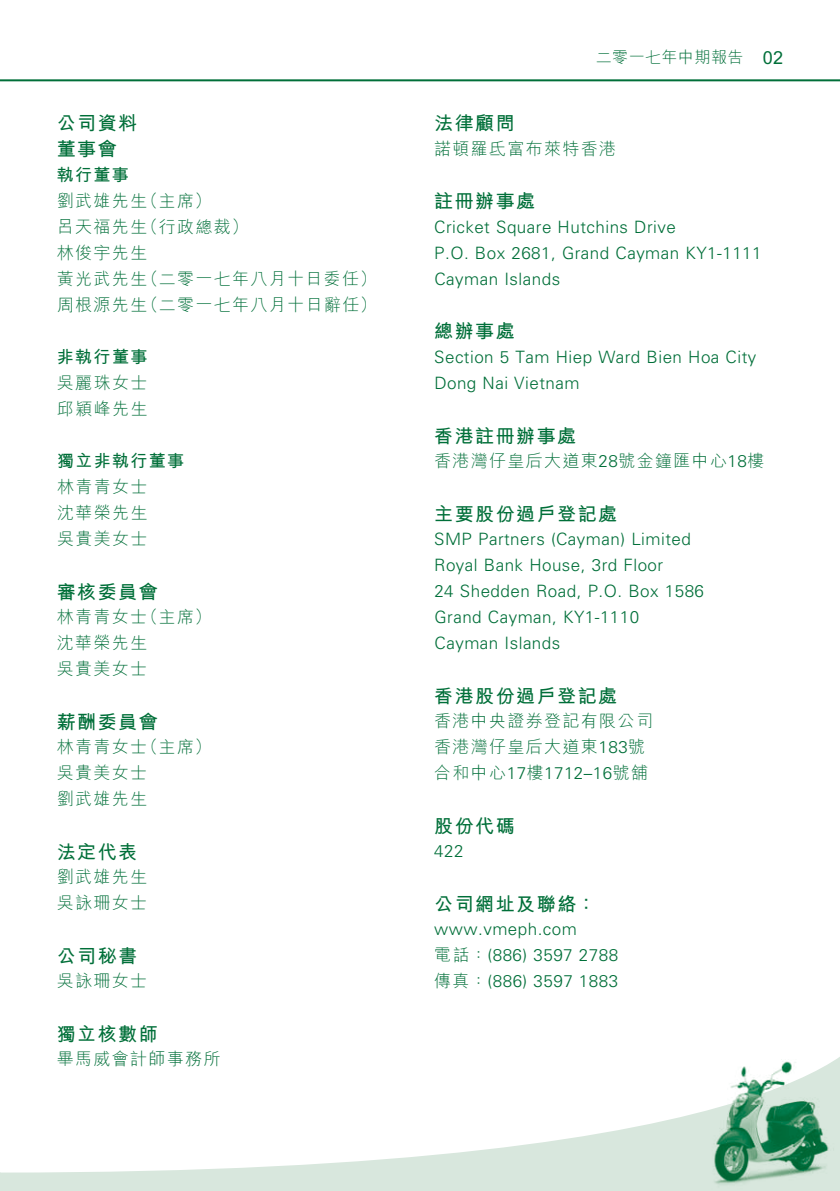
<style>
.page{position:relative;width:840px;height:1191px;background:#fff}
.page>*{position:absolute;margin:0;border:0;box-sizing:border-box;transform-origin:0 0}
.t1{font:700 19px/26px "M Hei HK";letter-spacing:.08em;color:#006f39}
.t2{font:700 18px "M Hei HK";color:#006f39}
.t3{font:300 17px/26px "Univers LT Std";letter-spacing:.03em;color:#006f39}
.t4{font:300 17px/26px "M Hei HK";letter-spacing:.08em;color:#006f39}
.t5{font:700 17px "M Hei HK";letter-spacing:.08em;color:#006f39}
.t6{font:300 16px "M Hei HK";letter-spacing:.03em;color:#006f39}
.s1{font-family:"Univers LT Std"}
.s2{font-family:"M Hei HK"}
</style>
<div class="page">
<hr style="left:0;top:79px;width:839px;height:2px;background:#006f39">
<svg style="left:1px;top:1057px;width:838px;height:134px"></svg>
<svg style="left:0;top:1172px;width:1px;height:19px"></svg>
<img style="left:703px;top:1059px;width:131px;height:130px">
<p class="t1" style="left:57px;top:109px;width:82px">公司資料董事會</p>
<p class="t5" style="left:57px;top:162px;width:73px">執行董事</p>
<p class="t4" style="left:141px;top:187px;width:72px">（主席(</p>
<p class="t4" style="left:141px;top:187px;width:108px;text-indent:-84px">劉武雄先生<br>（行政總裁(</p>
<p class="t4" style="left:57px;top:213px;width:92px">呂天福先生</p>
<p class="t4" style="left:57px;top:239px;width:92px">林俊宇先生</p>
<p class="t4" style="left:141px;top:265px;width:237px">（二零一七年八月十日委任(</p>
<p class="t4" style="left:141px;top:265px;width:237px;text-indent:-84px">黃光武先生<br>（二零一七年八月十日辭任(</p>
<p class="t4" style="left:57px;top:291px;width:92px">周根源先生</p>
<p class="t5" style="left:57px;top:344px;width:92px">非執行董事</p>
<p class="t4" style="left:57px;top:369px;width:92px">吳麗珠女士邱穎峰先生</p>
<p class="t5" style="left:57px;top:448px;width:128px">獨立非執行董事</p>
<p class="t4" style="left:57px;top:473px;width:92px;text-align:justify">林青青女士沈華榮先生吳貴美女士</p>
<p class="t1" style="left:57px;top:577px;width:102px">審核委員會</p>
<p class="t4" style="left:141px;top:603px;width:72px">（主席(</p>
<p class="t4" style="left:57px;top:603px;width:92px;text-align:justify">林青青女士沈華榮先生吳貴美女士</p>
<p class="t1" style="left:57px;top:707px;width:102px">薪酬委員會</p>
<p class="t4" style="left:141px;top:733px;width:72px">（主席(</p>
<p class="t4" style="left:57px;top:733px;width:92px;text-align:justify">林青青女士吳貴美女士劉武雄先生</p>
<p class="t1" style="left:57px;top:837px;width:82px">法定代表</p>
<p class="t4" style="left:57px;top:863px;width:92px">劉武雄先生吳詠珊女士</p>
<p class="t1" style="left:57px;top:941px;width:82px">公司秘書</p>
<p class="t4" style="left:57px;top:967px;width:92px">吳詠珊女士</p>
<p class="t1" style="left:57px;top:1019px;width:102px">獨立核數師</p>
<p class="t4" style="left:57px;top:1045px;width:165px">畢馬威會計師事務所</p>
<p class="t6" style="left:595px;top:46px;width:149px">二零一七年中期報告</p>
<p class="t2" style="left:762px;top:44px;width:22px">02</p>
<p class="t1" style="left:434px;top:109px;width:82px">法律顧問</p>
<p class="t4" style="left:434px;top:135px;width:183px">諾頓羅氐富布萊特香港</p>
<p class="t1" style="left:434px;top:187px;width:102px">註冊辦事處</p>
<p class="t3" style="left:434px;top:214px;width:329px">Cricket Square Hutchins Drive<br>P O. . Box 2681, Grand Cayman KY1-1111<br>Cayman Islands</p>
<p class="t1" style="left:434px;top:317px;width:82px">總辦事處</p>
<p class="t3" style="left:434px;top:344px;width:323px">Section 5 Tam Hiep Ward Bien Hoa City<br>Dong Nai Vietnam</p>
<p class="t1" style="left:434px;top:421px;width:143px">香港註冊辦事處</p>
<p class="t4" style="left:434px;top:447px;width:331px">香港灣仔皇后大道東<span class="s1">28</span>號金鐘匯中心<span class="s1">18</span>樓</p>
<p class="t1" style="left:434px;top:499px;width:184px">主要股份過戶登記處</p>
<p class="t3" style="left:434px;top:526px;width:271px">SMP Partners (Cayman) Limited<br>Royal Bank House, 3rd Floor<br>24 Shedden Road, P O. . Box 1586<br>Grand Cayman, KY1-1110<br>Cayman Islands</p>
<p class="t1" style="left:434px;top:681px;width:184px">香港股份過戶登記處</p>
<p class="t4" style="left:434px;top:707px;width:220px">香港中央證券登記有限公司香港灣仔皇后大道東<span class="s1">183</span>號</p>
<p class="t3" style="left:434px;top:760px;width:215px"><span class="s2">合和中心</span>17<span class="s2">樓</span>1712–16<span class="s2">號舖</span></p>
<p class="t1" style="left:434px;top:811px;width:82px">股份代碼</p>
<p class="t3" style="left:434px;top:838px;width:31px">422</p>
<p class="t1" style="left:434px;top:889px;width:163px">公司網址及聯絡：</p>
<p class="t3" style="left:434px;top:916px;width:185px">www.vmeph.com<br><span class="s2">電話：</span>)886( 3597 2788<span class="s2">傳真：</span>)886( 3597 1883</p>
</div>
